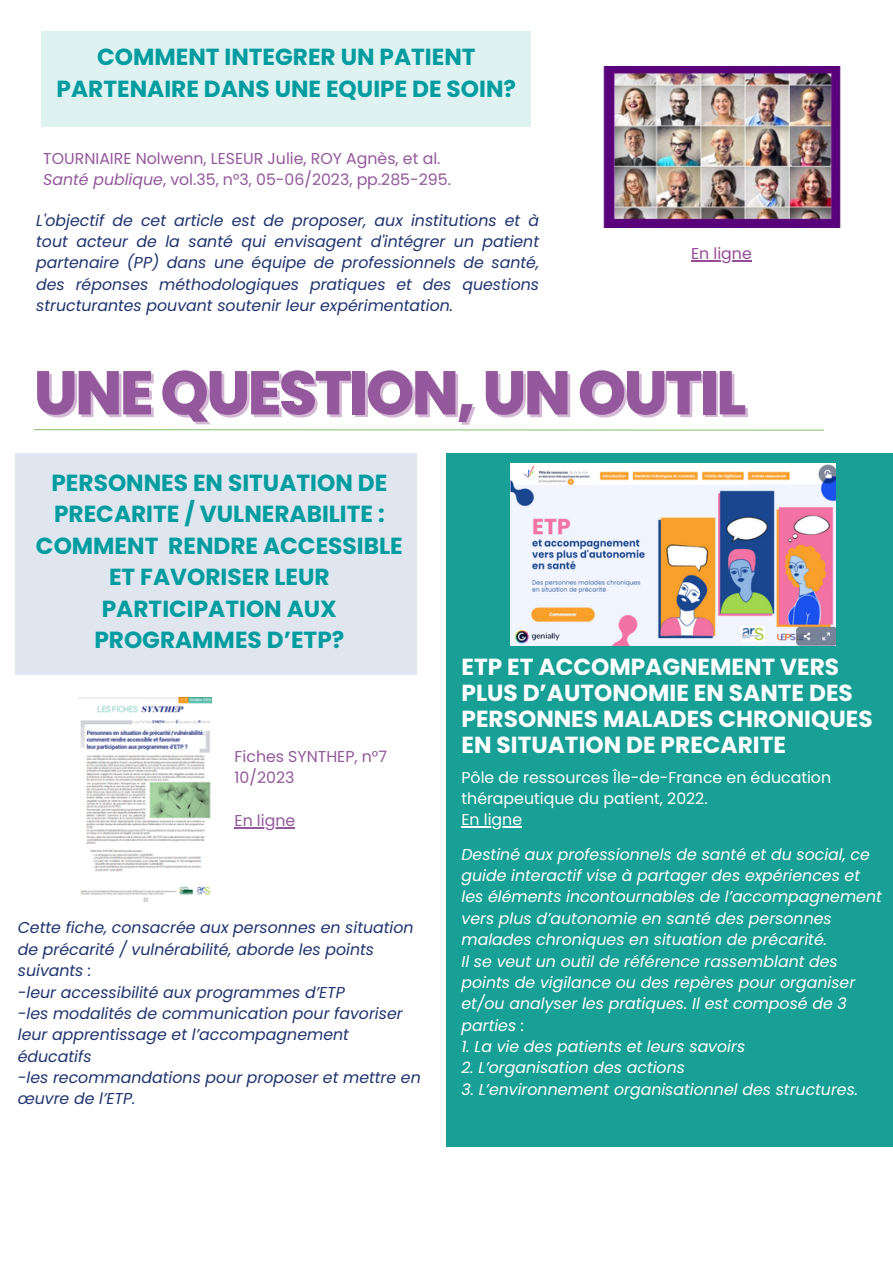
<style>
.page{position:relative;width:893px;height:1264px;background:#fff}
.page>*{position:absolute;margin:0;border:0;box-sizing:border-box;transform-origin:0 0}
.t1{font:800 61.5px "Poppins";letter-spacing:-.04em;color:#94599c}
.t2{font:700 23.25px/31.5px "Poppins";color:#009ca0;text-align:center}
.t3{font:700 23.25px/25.8px "Poppins";color:#fff}
.t4{font:italic 15.75px/21.3px "Poppins";color:#1f346f}
.t5{font:italic 15.75px/21.3px "Poppins";color:#fff}
.t6{font:15.75px "Poppins";color:#94589c}
.t7{font:15.75px/21.3px "Poppins";color:#fff}
.t8{font:15.75px "Poppins";color:#954b97}
.s1{font-style:italic}
</style>
<div class="page">
<svg style="left:33px;top:429px;width:792px;height:2px;background:#c0ddb2"></svg>
<div style="left:42px;top:31px;width:489px;height:96px;background:#def2f2"></div>
<div style="left:15px;top:453px;width:401px;height:222px;background:#dfe6ef"></div>
<div style="left:446px;top:453px;width:446px;height:693px;background:#18a096"></div>
<img style="left:510px;top:463px;width:325px;height:182px">
<img style="left:78px;top:697px;width:133px;height:204px">
<img style="left:602px;top:66px;width:238px;height:161px">
<hr style="left:461px;top:826px;width:61px;height:1px;background:#fff">
<hr style="left:234px;top:827px;width:61px;height:1px;background:#94589c">
<hr style="left:691px;top:260px;width:60px;height:1px;background:#954b97">
<p class="t2" style="left:57px;top:41px;width:461px">COMMENT INTEGRER UN PATIENT<br>PARTENAIRE DANS UNE EQUIPE DE SOIN?</p>
<p class="t6" style="left:43px;top:147px;width:399px">TOURNIAIRE Nolwenn, LESEUR Julie, ROY Agnès, et al.</p>
<p class="t6" style="left:43px;top:168px;width:409px"><span class="s1">Santé publique</span>, vol.35, n°3, 05-06/2023, pp.285-295.</p>
<h1 class="t4" style="left:36px;top:209px;width:504px;text-align:justify">L'objectif de cet article est de proposer, aux institutions et à tout acteur de la santé qui envisagent d'intégrer un patient partenaire (PP) dans une équipe de professionnels de santé, des réponses méthodologiques pratiques et des questions structurantes pouvant soutenir leur expérimentation.</h1>
<p class="t8" style="left:691px;top:243px;width:62px">En ligne</p>
<h2 class="t1" style="left:34px;top:350px;width:714px">UNEQUESTION,UNOUTIL</h2>
<p class="t2" style="left:36px;top:467px;width:368px">PERSONNES EN SITUATION DE<br>PRECARITE / VULNERABILITE :<br>COMMENT RENDRE ACCESSIBLE<br>ET FAVORISER LEUR<br>PARTICIPATION AUX<br>PROGRAMMES D’ETP?</p>
<p class="t6" style="left:234px;top:745px;width:154px">Fiches SYNTHEP, n°7</p>
<h3 class="t6" style="left:234px;top:766px;width:61px">10/2023</h3>
<h2 class="t6" style="left:234px;top:809px;width:62px">En ligne</h2>
<p class="t4" style="left:18px;top:917px;width:397px">Cette fiche, consacrée aux personnes en situation de précarité / vulnérabilité, aborde les points suivants :</p>
<p class="t4" style="left:18px;top:981px;width:328px">-leur accessibilité aux programmes d’ETP</p>
<p class="t4" style="left:18px;top:1002px;width:386px">-les modalités de communication pour favoriser leur apprentissage et l’accompagnement éducatifs</p>
<p class="t4" style="left:18px;top:1066px;width:404px">-les recommandations pour proposer et mettre en œuvre de l’ETP.</p>
<p class="t3" style="left:461px;top:654px;width:412px">ETP ET ACCOMPAGNEMENT VERS<br>PLUS D’AUTONOMIE EN SANTE DES<br>PERSONNES MALADES CHRONIQUES<br>EN SITUATION DE PRECARITE</p>
<p class="t7" style="left:461px;top:766px;width:371px">Pôle de ressources Île-de-France en éducation thérapeutique du patient, 2022.</p>
<p class="t7" style="left:461px;top:809px;width:62px">En ligne</p>
<p class="t5" style="left:461px;top:843px;width:422px">Destiné aux professionnels de santé et du social, ce guide interactif vise à partager des expériences et les éléments incontournables de l’accompagnement vers plus d’autonomie en santé des personnes malades chroniques en situation de précarité.</p>
<p class="t5" style="left:461px;top:950px;width:395px">Il se veut un outil de référence rassemblant des points de vigilance ou des repères pour organiser et/ou analyser les pratiques. Il est composé de 3 parties :</p>
<p class="t5" style="left:461px;top:1035px;width:285px">1. La vie des patients et leurs savoirs</p>
<p class="t5" style="left:461px;top:1057px;width:225px">2. L’organisation des actions</p>
<p class="t5" style="left:461px;top:1078px;width:398px">3. L’environnement organisationnel des structures.</p>
</div>
